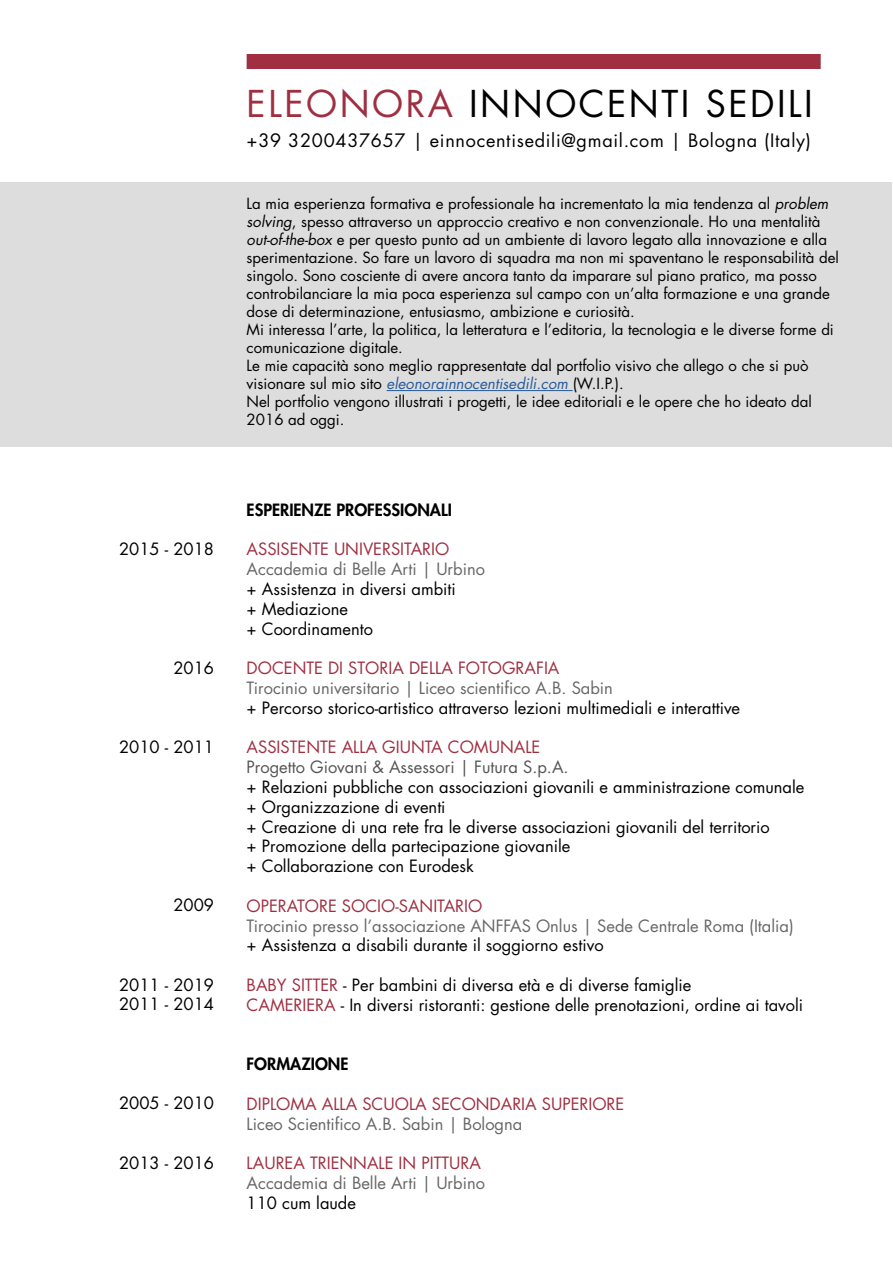
<style>
.page{position:relative;width:893px;height:1263px;background:#fff}
.page>*{position:absolute;margin:0;border:0;box-sizing:border-box;transform-origin:0 0}
.t1{font:36px "Futura LT";letter-spacing:.07em;color:#000}
.t2{font:18px "Futura LT";letter-spacing:.04em;color:#000}
.t3{font:16.5px/19.8px "Futura LT";color:#000}
.t4{font:16.5px "Futura LT";color:#666766}
.t5{font:16.5px "Futura LT";color:#9f2f41}
.t6{font:16.5px "Futura LT";color:#565555}
.t7{font:800 16.5px "Futura LT";color:#000}
.t8{font:15px/18px "Futura LT";color:#000}
.s1{color:#9f2f41}
.s2{font-style:italic}
.s3{font-style:italic;color:#275b9b}
</style>
<div class="page">
<div style="left:247px;top:54px;width:574px;height:15px;background:#9f2f41"></div>
<div style="left:1px;top:182px;width:891px;height:265px;background:#ddddde"></div>
<hr style="left:387px;top:390px;width:186px;height:1px;background:#275b9b">
<p class="t3" style="left:119px;top:539px;width:96px">2015 - 2018</p>
<p class="t3" style="left:173px;top:658px;width:42px">2016</p>
<p class="t3" style="left:119px;top:737px;width:96px">2010 - 2011</p>
<p class="t3" style="left:173px;top:896px;width:42px">2009</p>
<p class="t3" style="left:119px;top:975px;width:96px">2011 - 2019<br>2011 - 2014</p>
<p class="t3" style="left:119px;top:1094px;width:96px">2005 - 2010</p>
<p class="t3" style="left:119px;top:1153px;width:96px">2013 - 2016</p>
<h1 class="t1" style="left:247px;top:81px;width:568px"><span class="s1">ELEONORA</span> INNOCENTI SEDILI</h1>
<p class="t2" style="left:247px;top:129px;width:566px">+39 3200437657 | einnocentisedili@gmail.com | Bologna (Italy)</p>
<p class="t8" style="left:247px;top:195px;width:594px">La mia esperienza formativa e professionale ha incrementato la mia tendenza al <span class="s2">problem solving</span>, spesso attraverso un approccio creativo e non convenzionale. Ho una mentalità <span class="s2">out-of-the-box</span> e per questo punto ad un ambiente di lavoro legato alla innovazione e alla sperimentazione. So fare un lavoro di squadra ma non mi spaventano le responsabilità del singolo. Sono cosciente di avere ancora tanto da imparare sul piano pratico, ma posso controbilanciare la mia poca esperienza sul campo con un’alta formazione e una grande dose di determinazione, entusiasmo, ambizione e curiosità.<br>Mi interessa l’arte, la politica, la letteratura e l’editoria, la tecnologia e le diverse forme di comunicazione digitale.<br>Le mie capacità sono meglio rappresentate dal portfolio visivo che allego o che si può visionare sul mio sito <span class="s3">eleonorainnocentisedili.com</span> (W.I.P.).<br>Nel portfolio vengono illustrati i progetti, le idee editoriali e le opere che ho ideato dal 2016 ad oggi.</p>
<p class="t7" style="left:247px;top:499px;width:207px">ESPERIENZE PROFESSIONALI</p>
<p class="t5" style="left:247px;top:539px;width:204px">ASSISENTE UNIVERSITARIO</p>
<p class="t4" style="left:247px;top:559px;width:240px">Accademia di Belle Arti | Urbino</p>
<p class="t3" style="left:247px;top:579px;width:211px">+ Assistenza in diversi ambiti + Mediazione<br>+ Coordinamento</p>
<p class="t5" style="left:247px;top:658px;width:314px">DOCENTE DI STORIA DELLA FOTOGRAFIA</p>
<p class="t4" style="left:247px;top:677px;width:368px">Tirocinio universitario | Liceo scientifico A.B. Sabin</p>
<p class="t3" style="left:247px;top:698px;width:495px">+ Percorso storico-artistico attraverso lezioni multimediali e interattive</p>
<p class="t5" style="left:247px;top:737px;width:295px">ASSISTENTE ALLA GIUNTA COMUNALE</p>
<p class="t6" style="left:247px;top:757px;width:323px">Progetto Giovani &amp; Assessori | Futura S.p.A.</p>
<p class="t3" style="left:247px;top:777px;width:559px">+ Relazioni pubbliche con associazioni giovanili e amministrazione comunale + Organizzazione di eventi<br>+ Creazione di una rete fra le diverse associazioni giovanili del territorio<br>+ Promozione della partecipazione giovanile<br>+ Collaborazione con Eurodesk</p>
<p class="t5" style="left:247px;top:895px;width:237px">OPERATORE SOCIO-SANITARIO</p>
<p class="t4" style="left:247px;top:915px;width:549px">Tirocinio presso l’associazione ANFFAS Onlus | Sede Centrale Roma (Italia)</p>
<p class="t3" style="left:247px;top:936px;width:358px">+ Assistenza a disabili durante il soggiorno estivo</p>
<p class="t3" style="left:247px;top:975px;width:558px"><span class="s1">BABY SITTER</span> - Per bambini di diversa età e di diverse famiglie<br><span class="s1">CAMERIERA</span> - In diversi ristoranti: gestione delle prenotazioni, ordine ai tavoli</p>
<p class="t7" style="left:247px;top:1053px;width:103px">FORMAZIONE</p>
<p class="t5" style="left:247px;top:1093px;width:379px">DIPLOMA ALLA SCUOLA SECONDARIA SUPERIORE</p>
<p class="t4" style="left:247px;top:1113px;width:277px">Liceo Scientifico A.B. Sabin | Bologna</p>
<p class="t5" style="left:247px;top:1153px;width:236px">LAUREA TRIENNALE IN PITTURA</p>
<p class="t4" style="left:247px;top:1172px;width:240px">Accademia di Belle Arti | Urbino</p>
<p class="t3" style="left:247px;top:1193px;width:111px">110 cum laude</p>
</div>
